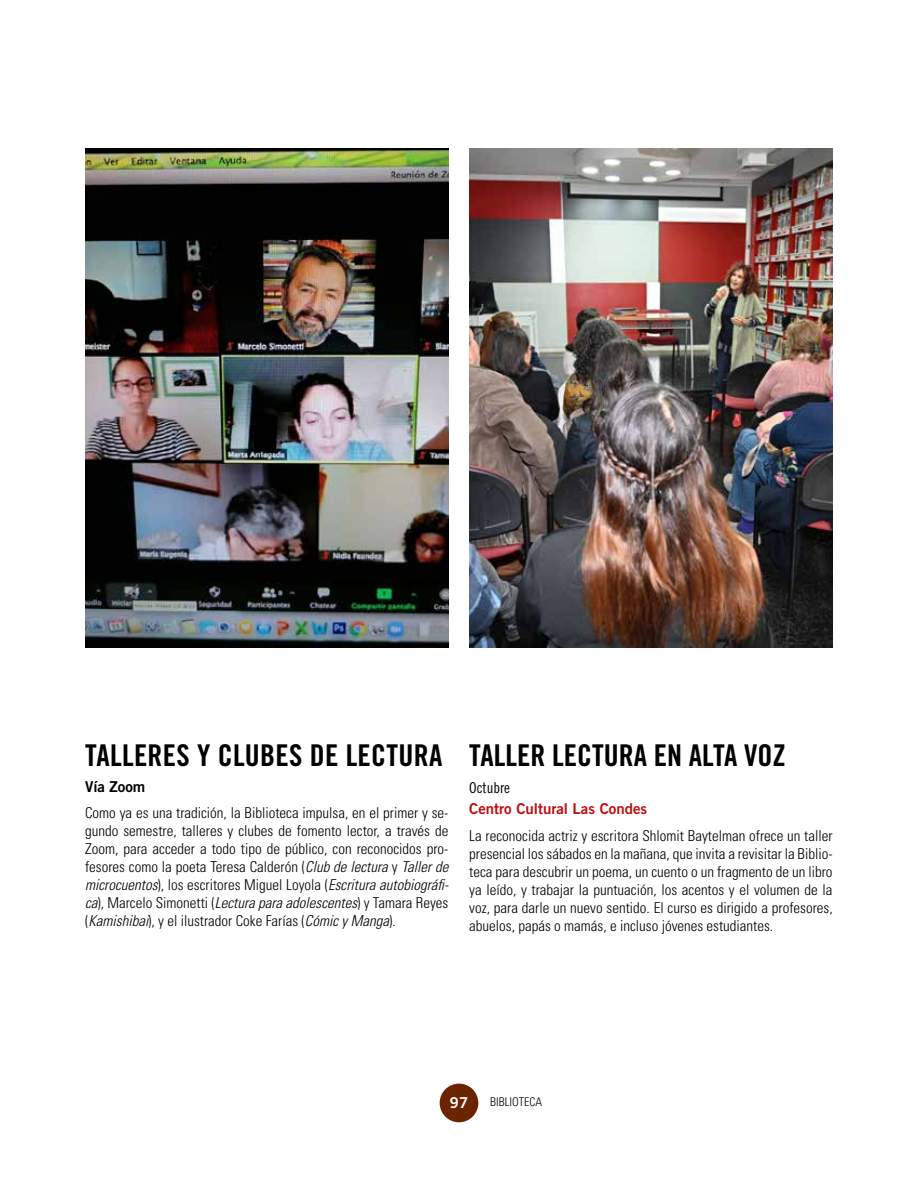
<style>
.page{position:relative;width:918px;height:1188px;background:#fff}
.page>*{position:absolute;margin:0;border:0;box-sizing:border-box;transform-origin:0 0}
.t1{font:30px "Trade Gothic LT Std Bd Cn 20";letter-spacing:.005em;color:#000}
.t2{font:300 condensed 15px/18px "Univers LT Std";color:#000;text-align:justify}
.t3{font:15px "Trade Gothic LT Std Bd 2";color:#c00d0e}
.t4{font:15px "Trade Gothic LT Std Bd 2";color:#000}
.t5{font:15px "Trade Gothic LT Std Cn 18";color:#000}
.t6{font:15px "Trade Gothic LT Std Bd 2";color:#fff}
.t7{font:300 condensed 12px "Univers LT Std";color:#000}
.s1{font-style:italic}
</style>
<div class="page">
<div style="left:440px;top:1084px;width:38px;height:38px;background:#6a2500;border-radius:50%"></div>
<img style="left:85px;top:149px;width:363px;height:498px">
<img style="left:470px;top:149px;width:363px;height:498px">
<h1 class="t1" style="left:85px;top:737px;width:359px">TALLERES Y CLUBES DE LECTURA</h1>
<p class="t4" style="left:85px;top:777px;width:62px">Vía Zoom</p>
<p class="t2" style="left:85px;top:804px;width:365px">Como ya es una tradición, la Biblioteca impulsa, en el primer y se&shy;gundo semestre, talleres y clubes de fomento lector, a través de Zoom, para acceder a todo tipo de público, con reconocidos pro&shy;fesores como la poeta Teresa Calderón (<span class="s1">Club de lectura</span> y <span class="s1">Taller de microcuentos</span>), los escritores Miguel Loyola (<span class="s1">Escritura autobiográfi&shy;ca</span>), Marcelo Simonetti (<span class="s1">Lectura para adolescentes</span>) y Tamara Reyes (<span class="s1">Kamishibai</span>), y el ilustrador Coke Farías (<span class="s1">Cómic y Manga</span>).</p>
<h1 class="t1" style="left:469px;top:737px;width:318px">TALLER LECTURA EN ALTA VOZ</h1>
<p class="t5" style="left:469px;top:778px;width:42px">Octubre</p>
<p class="t3" style="left:469px;top:800px;width:179px">Centro Cultural Las Condes</p>
<p class="t2" style="left:469px;top:827px;width:365px">La reconocida actriz y escritora Shlomit Baytelman ofrece un taller presencial los sábados en la mañana, que invita a revisitar la Biblio&shy;teca para descubrir un poema, un cuento o un fragmento de un libro ya leído, y trabajar la puntuación, los acentos y el volumen de la voz, para darle un nuevo sentido. El curso es dirigido a profesores, abuelos, papás o mamás, e incluso jóvenes estudiantes.</p>
<p class="t6" style="left:450px;top:1094px;width:20px">97</p>
<p class="t7" style="left:490px;top:1095px;width:53px">BIBLIOTECA</p>
</div>
